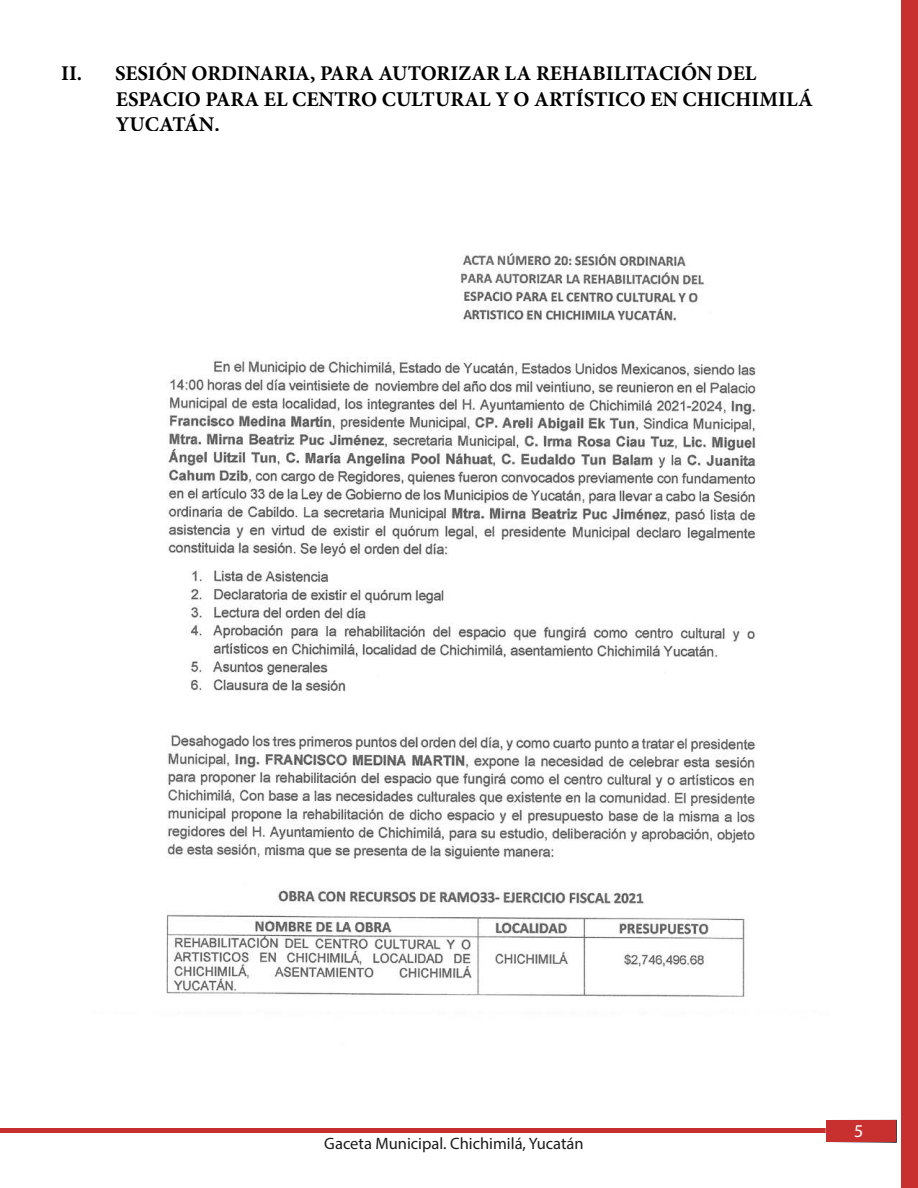
<style>
.page{position:relative;width:918px;height:1188px;background:#fff}
.page>*{position:absolute;margin:0;border:0;box-sizing:border-box;transform-origin:0 0}
.t1{font:700 21px/25.2px "Minion Pro";color:#000}
.t2{font:18px "Myriad Pro";color:#fff}
.t3{font:16.5px "Myriad Pro";color:#000}
</style>
<div class="page">
<div style="left:901px;top:0;width:17px;height:1188px;background:#c7302f"></div>
<div style="left:0;top:1128px;width:864px;height:5px;background:#c7302f"></div>
<div style="left:826px;top:1120px;width:71px;height:23px;background:#c7302f"></div>
<img style="left:166px;top:253px;width:590px;height:744px">
<p class="t1" style="left:116px;top:61px;width:699px;text-indent:-55px">II. SESIÓN ORDINARIA, PARA AUTORIZAR LA REHABILITACIÓN DEL<br>ESPACIO PARA EL CENTRO CULTURAL Y O ARTÍSTICO EN CHICHIMILÁ<br>YUCATÁN.</p>
<p class="t3" style="left:324px;top:1133px;width:261px">Gaceta Municipal. Chichimilá, Yucatán</p>
<p class="t2" style="left:854px;top:1119px;width:11px">5</p>
</div>
